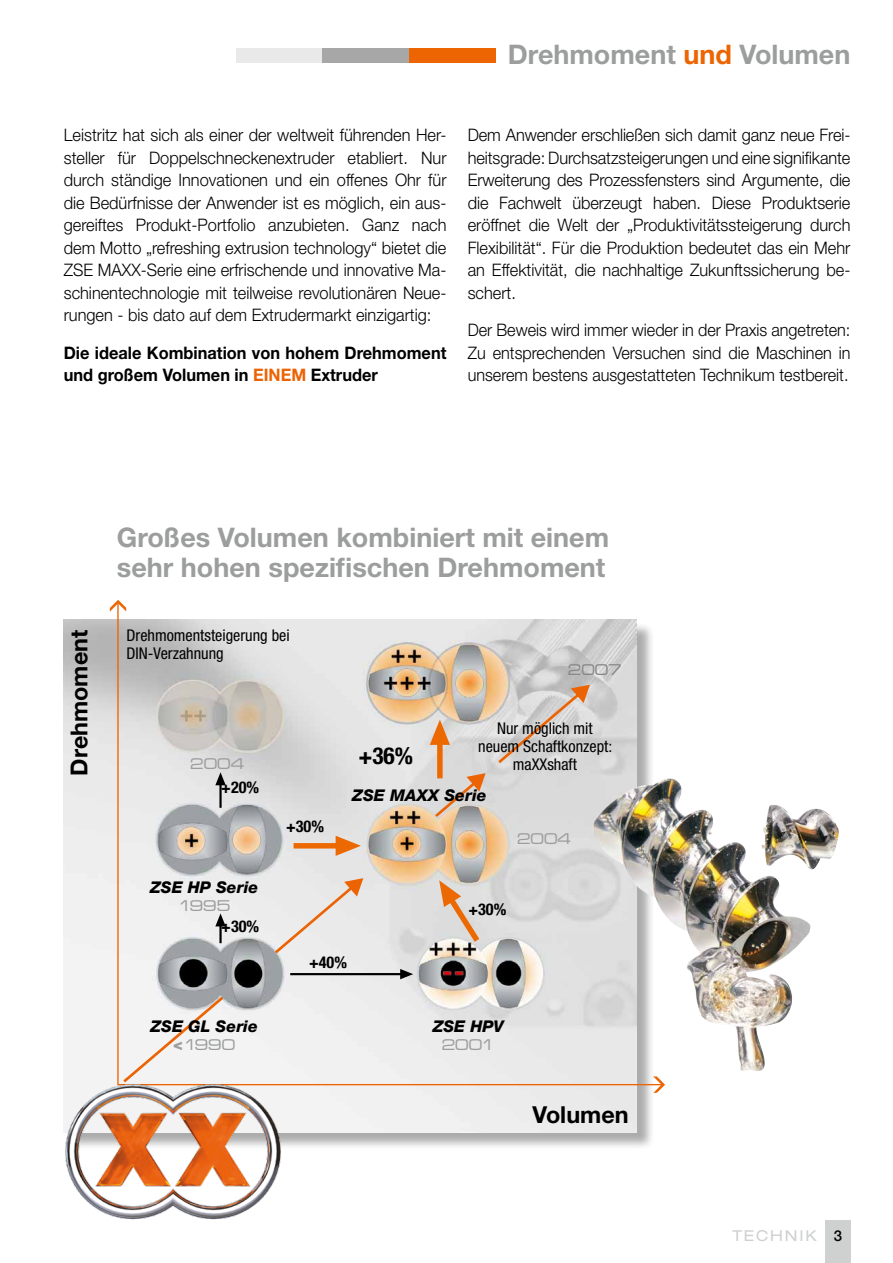
<style>
.page{position:relative;width:893px;height:1263px;background:#fff}
.page>*{position:absolute;margin:0;border:0;box-sizing:border-box;transform-origin:0 0}
.t1{font:700 27px/30px "Helvetica Neue";color:#9c9d9d}
.t2{font:700 23.4px "Helvetica Neue";color:#000}
.t3{font:700 condensed 23.4px "Helvetica Neue";color:#000}
.t4{font:300 17.25px/22.5px "Helvetica Neue";color:#000;text-align:justify;scale:.95 1}
.t5{font:300 17.25px/22.5px "Helvetica Neue";color:#000;text-align:justify;scale:.94 1}
.t6{font:700 17.25px/22.5px "Helvetica Neue";color:#000;scale:.95 1}
.t7{font:condensed 16.2px/18px "Helvetica Neue";color:#000}
.t8{font:italic 800 16.2px "Helvetica Neue";color:#000}
.t9{font:16.2px "Microgramma D Medi Exte";color:#9c9d9d}
.t10{font:700 condensed 16.2px "Helvetica Neue";color:#000}
.t11{font:16.2px "Microgramma D Medi Exte";color:#878786}
.t12{font:expanded 15px "Helvetica Neue";letter-spacing:.12em;color:#cfd0d0}
.t13{font:500 15px "Helvetica Neue";color:#000}
.s1{color:#ec6502}
.s2{color:#ec6303}
.s3{font-family:"Helvetica Neue";font-weight:800;font-style:italic}
</style>
<div class="page">
<div style="left:66px;top:622px;width:589px;height:528px;background:#000;opacity:.33"></div>
<img style="left:64px;top:619px;width:572px;height:513px">
<svg style="left:110px;top:600px;width:10px;height:12px"></svg>
<svg style="left:653px;top:1082px;width:12px;height:11px"></svg>
<svg style="left:117px;top:601px;width:546px;height:485px"></svg>
<img style="left:64px;top:1082px;width:218px;height:138px">
<img style="left:593px;top:779px;width:217px;height:293px">
<div style="left:825px;top:1220px;width:25px;height:43px;background:#cfd0d0"></div>
<div style="left:236px;top:48px;width:87px;height:15px;background:#e9e9e9"></div>
<div style="left:323px;top:48px;width:86px;height:15px;background:#a7a7a8"></div>
<div style="left:409px;top:48px;width:86px;height:15px;background:#ec6502"></div>
<h1 class="t1" style="left:508px;top:38px;width:344px">Drehmoment <span class="s1">und</span> Volumen</h1>
<p class="t4" style="left:64px;top:123px;width:404px">Leistritz hat sich als einer der weltweit führenden Her&shy;steller für Doppelschneckenextruder etabliert. Nur durch ständige Innovationen und ein offenes Ohr für die Bedürfnisse der Anwender ist es möglich, ein aus&shy;gereiftes Produkt-Portfolio anzubieten. Ganz nach dem Motto „refreshing extrusion technology“ bietet die ZSE MAXX-Serie eine erfrischende und innovative Ma&shy;schinentechnologie mit teilweise revolutionären Neue&shy;rungen - bis dato auf dem Extrudermarkt einzigartig:</p>
<p class="t6" style="left:64px;top:341px;width:404px">Die ideale Kombination von hohem Drehmoment und großem Volumen in <span class="s2">EINEM</span> Extruder</p>
<p class="t4" style="left:468px;top:123px;width:404px">Dem Anwender erschließen sich damit ganz neue Frei&shy;heitsgrade: Durchsatzsteigerungen und eine signifikante Erweiterung des Prozessfensters sind Argumente, die die Fachwelt überzeugt haben. Diese Produktserie eröffnet die Welt der „Produktivitätssteigerung durch Flexibilität“. Für die Produktion bedeutet das ein Mehr an Effektivität, die nachhaltige Zukunftssicherung be&shy;schert.</p>
<p class="t5" style="left:468px;top:318px;width:409px">Der Beweis wird immer wieder in der Praxis angetreten:<br>Zu entsprechenden Versuchen sind die Maschinen in unserem bestens ausgestatteten Technikum testbereit.</p>
<h1 class="t1" style="left:117px;top:522px;width:494px">Großes Volumen kombiniert mit einem sehr hohen spezifischen Drehmoment</h1>
<h2 class="t2" style="left:65px;top:775px;width:147px;rotate:-90deg">Drehmoment</h2>
<p class="t7" style="left:127px;top:626px;width:165px">Drehmomentsteigerung bei<br>DIN-Verzahnung</p>
<p class="t10" style="left:221px;top:778px;width:39px">+20%</p>
<p class="t9" style="left:190px;top:753px;width:56px">2004</p>
<p class="t8" style="left:150px;top:877px;width:110px">ZSE HP Serie</p>
<p class="t9" style="left:178px;top:895px;width:53px">1995</p>
<p class="t10" style="left:221px;top:917px;width:39px">+30%</p>
<p class="t10" style="left:286px;top:816px;width:39px">+30%</p>
<h2 class="t3" style="left:358px;top:742px;width:56px">+36%</h2>
<p class="t11" style="left:568px;top:659px;width:55px">2007</p>
<p class="t7" style="left:478px;top:719px;width:136px;text-align:center">Nur möglich mit neuem Schaftkonzept: maXXshaft</p>
<p class="t8" style="left:352px;top:785px;width:136px">ZSE MAXX Serie</p>
<p class="t9" style="left:517px;top:828px;width:56px">2004</p>
<p class="t10" style="left:468px;top:899px;width:39px">+30%</p>
<p class="t8" style="left:150px;top:1016px;width:109px">ZSE GL Serie</p>
<p class="t9" style="left:173px;top:1034px;width:64px"><span class="s3">&lt;</span> 1990</p>
<p class="t10" style="left:309px;top:952px;width:39px">+40%</p>
<p class="t8" style="left:433px;top:1016px;width:73px">ZSE HPV</p>
<p class="t9" style="left:442px;top:1034px;width:55px">2001</p>
<h2 class="t2" style="left:532px;top:1101px;width:98px">Volumen</h2>
<p class="t12" style="left:732px;top:1226px;width:86px">TECHNIK</p>
<p class="t13" style="left:834px;top:1226px;width:10px">3</p>
</div>
